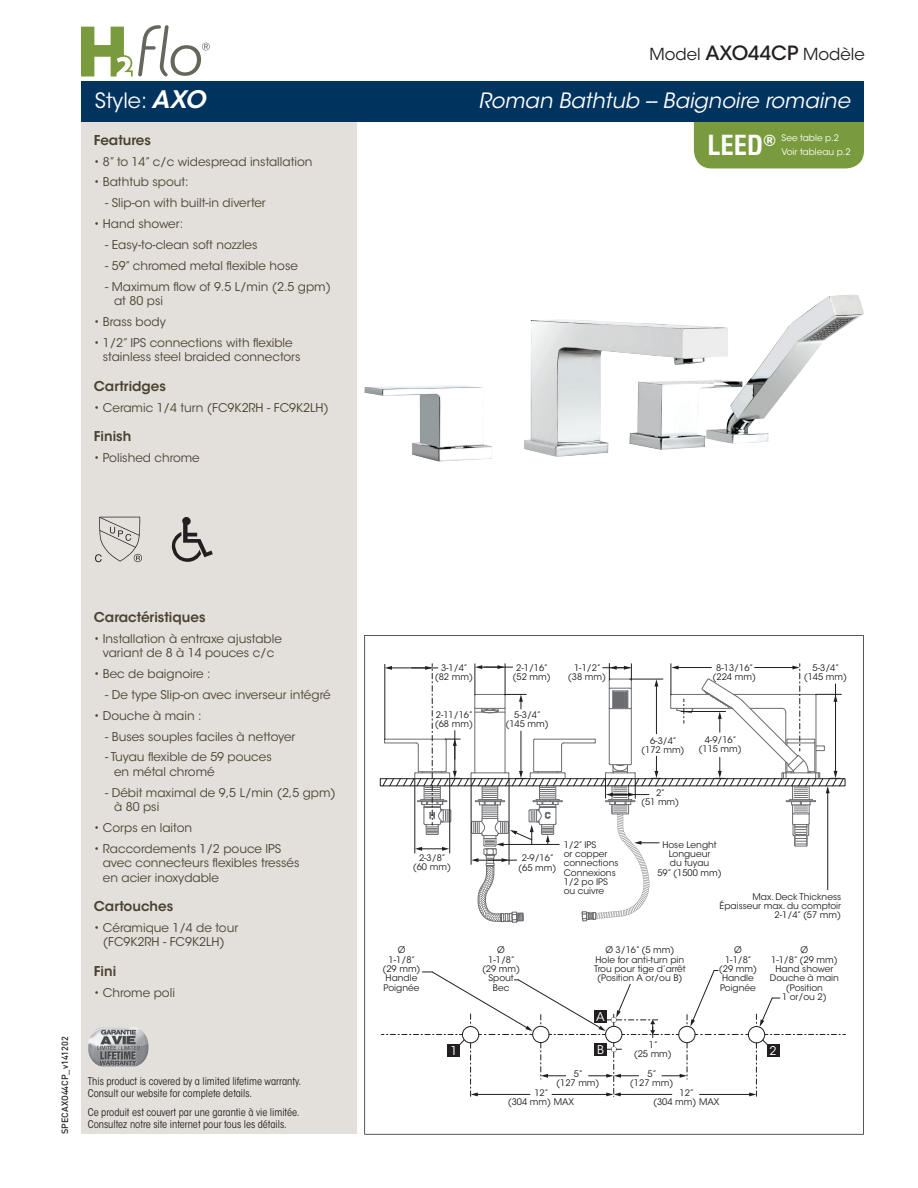
<style>
.page{position:relative;width:918px;height:1188px;background:#fff}
.page>*{position:absolute;margin:0;border:0;box-sizing:border-box;transform-origin:0 0}
.t1{font:italic 21px "ITC Avant Garde Std";color:#fff}
.t2{font:21px "ITC Avant Garde Std";color:#fff}
.t3{font:16.5px "ITC Avant Garde Std";color:#231f20}
.t4{font:600 13.5px "ITC Avant Garde Std";color:#4b4231}
.t5{font:12px/14.4px "ITC Avant Garde Std";color:#4b4231}
.t6{font:12px "ITC Avant Garde Std";color:#fff}
.t7{font:condensed 10.5px/12px "ITC Avant Garde Std";color:#231f20}
.t8{font:9px/9.3px "ITC Avant Garde Std";color:#231f20;text-align:center}
.t9{font:9px/13.5px "ITC Avant Garde Std";color:#fff}
.t10{font:500 9px "DIN";color:#231f20}
.s1{font-weight:600;font-style:italic;font-size:24px}
.s2{font-weight:500;font-size:19.5px}
.s3{font-family:"Swiss 721 BT";font-weight:700;font-stretch:condensed;font-size:27px}
.s4{font-family:"Swiss 721 BT";font-weight:700;font-stretch:condensed;font-size:15.75px}
</style>
<div class="page">
<div style="left:694px;top:83px;width:170px;height:85px;background:#799b3d;border-radius:18px"></div>
<div style="left:81px;top:81px;width:275px;height:1053px;background:#e3e0db"></div>
<div style="left:81px;top:81px;width:783px;height:41px;background:#00345e"></div>
<svg style="left:172px;top:517px;width:41px;height:45px"></svg>
<svg style="left:95px;top:517px;width:47px;height:45px"></svg>
<svg style="left:364px;top:635px;width:500px;height:500px"></svg>
<img style="left:531px;top:320px;width:183px;height:100px">
<img style="left:714px;top:295px;width:150px;height:83px">
<img style="left:364px;top:385px;width:128px;height:76px">
<img style="left:714px;top:378px;width:81px;height:66px">
<img style="left:524px;top:420px;width:190px;height:37px">
<img style="left:88px;top:1027px;width:61px;height:39px">
<svg style="left:81px;top:25px;width:129px;height:51px"></svg>
<h1 class="t2" style="left:95px;top:87px;width:112px">Style: <span class="s1">AXO</span></h1>
<p class="t4" style="left:94px;top:131px;width:59px">Features</p>
<p class="t5" style="left:94px;top:154px;width:220px">• 8” to 14” c/c widespread installation</p>
<p class="t5" style="left:94px;top:175px;width:96px">• Bathtub spout:</p>
<p class="t5" style="left:105px;top:196px;width:162px">- Slip-on with built-in diverter</p>
<p class="t5" style="left:94px;top:217px;width:91px">• Hand shower:</p>
<p class="t5" style="left:105px;top:238px;width:154px">- Easy-to-clean soft nozzles</p>
<p class="t5" style="left:105px;top:259px;width:194px">- 59” chromed metal flexible hose</p>
<p class="t5" style="left:114px;top:279px;width:218px;text-indent:-9px">- Maximum flow of 9.5 L/min (2.5 gpm) at 80 psi</p>
<p class="t5" style="left:94px;top:315px;width:74px">• Brass body</p>
<p class="t5" style="left:103px;top:336px;width:199px;text-indent:-9px">• 1/2” IPS connections with flexible stainless steel braided connectors</p>
<p class="t4" style="left:94px;top:377px;width:74px">Cartridges</p>
<p class="t5" style="left:94px;top:400px;width:237px">• Ceramic 1/4 turn (FC9K2RH - FC9K2LH)</p>
<p class="t4" style="left:94px;top:428px;width:39px">Finish</p>
<p class="t5" style="left:94px;top:451px;width:107px">• Polished chrome</p>
<h2 class="t3" style="left:649px;top:44px;width:217px">Model <span class="s2">AXO44CP</span> Modèle</h2>
<h1 class="t1" style="left:479px;top:87px;width:373px">Roman Bathtub -- Baignoire romaine</h1>
<p class="t9" style="left:782px;top:131px;width:71px;text-indent:-74px"><span class="s3">LEED</span><span class="s4">®</span> See table p.2<br>Voir tableau p.2</p>
<p class="t10" style="left:59px;top:1134px;width:99px;rotate:-90deg">SPECAXO44CP_v141202</p>
<p class="t4" style="left:94px;top:608px;width:113px">Caractéristiques</p>
<p class="t5" style="left:94px;top:631px;width:190px;text-align:center">• Installation à entraxe ajustable variant de 8 à 14 pouces c/c</p>
<p class="t5" style="left:94px;top:667px;width:118px">• Bec de baignoire :</p>
<p class="t5" style="left:105px;top:687px;width:227px">- De type Slip-on avec inverseur intégré</p>
<p class="t5" style="left:94px;top:708px;width:109px">• Douche à main :</p>
<p class="t5" style="left:105px;top:729px;width:192px">- Buses souples faciles à nettoyer</p>
<p class="t5" style="left:114px;top:750px;width:159px;text-indent:-9px">- Tuyau flexible de 59 pouces en métal chromé</p>
<p class="t5" style="left:114px;top:785px;width:223px;text-indent:-9px">- Débit maximal de 9,5 L/min (2,5 gpm) à 80 psi</p>
<p class="t5" style="left:94px;top:821px;width:100px">• Corps en laiton</p>
<p class="t5" style="left:103px;top:842px;width:198px;text-indent:-9px">• Raccordements 1/2 pouce IPS avec connecteurs flexibles tressés en acier inoxydable</p>
<p class="t4" style="left:94px;top:898px;width:81px">Cartouches</p>
<p class="t5" style="left:94px;top:921px;width:146px;text-align:center">• Céramique 1/4 de tour (FC9K2RH - FC9K2LH)</p>
<p class="t4" style="left:94px;top:963px;width:24px">Fini</p>
<p class="t5" style="left:94px;top:985px;width:83px">• Chrome poli</p>
<p class="t7" style="left:88px;top:1075px;width:215px">This product is covered by a limited lifetime warranty.<br>Consult our website for complete details.</p>
<p class="t7" style="left:88px;top:1106px;width:213px">Ce produit est couvert par une garantie à vie limitée.<br>Consultez notre site internet pour tous les détails.</p>
<p class="t8" style="left:435px;top:663px;width:40px">3-1/4” (82 mm)</p>
<p class="t8" style="left:435px;top:710px;width:40px;text-align:left">2-11/16” (68 mm)</p>
<p class="t8" style="left:513px;top:663px;width:40px">2-1/16” (52 mm)</p>
<p class="t8" style="left:568px;top:663px;width:40px">1-1/2” (38 mm)</p>
<p class="t8" style="left:713px;top:663px;width:45px">8-13/16” (224 mm)</p>
<p class="t8" style="left:505px;top:710px;width:45px">5-3/4” (145 mm)</p>
<p class="t8" style="left:641px;top:736px;width:45px">6-3/4” (172 mm)</p>
<p class="t8" style="left:699px;top:735px;width:45px">4-9/16” (115 mm)</p>
<p class="t8" style="left:804px;top:663px;width:45px">5-3/4” (145 mm)</p>
<p class="t8" style="left:413px;top:853px;width:40px">2-3/8” (60 mm)</p>
<p class="t8" style="left:382px;top:945px;width:40px">Ø<br>1-1/8” (29 mm)<br>Handle<br>Poignée</p>
<p class="t8" style="left:641px;top:788px;width:40px">2”<br>(51 mm)</p>
<p class="t8" style="left:518px;top:854px;width:40px">2-9/16” (65 mm)</p>
<p class="t8" style="left:564px;top:840px;width:56px;text-align:left">1/2” IPS<br>or copper connections<br>Connexions<br>1/2 po IPS ou cuivre</p>
<p class="t8" style="left:657px;top:840px;width:66px">Hose Lenght<br>Longueur<br>du tuyau<br>59” (1500 mm)</p>
<p class="t8" style="left:720px;top:892px;width:123px;text-align:right">Max. Deck Thickness<br>Épaisseur max. du comptoir<br>2-1/4” (57 mm)</p>
<p class="t8" style="left:482px;top:945px;width:40px">Ø<br>1-1/8” (29 mm)<br>Spout<br>Bec</p>
<p class="t8" style="left:594px;top:945px;width:93px">Ø 3/16” (5 mm)<br>Hole for anti-turn pin<br>Trou pour tige d’arrêt (Position A or/ou B)</p>
<p class="t6" style="left:596px;top:1009px;width:10px">A</p>
<p class="t8" style="left:719px;top:945px;width:40px">Ø<br>1-1/8” (29 mm)<br>Handle<br>Poignée</p>
<p class="t8" style="left:770px;top:945px;width:70px">Ø<br>1-1/8” (29 mm)<br>Hand shower<br>Douche à main (Position<br>1 or/ou 2)</p>
<p class="t8" style="left:634px;top:1040px;width:40px">1”<br>(25 mm)</p>
<p class="t6" style="left:597px;top:1042px;width:8px">B</p>
<p class="t6" style="left:450px;top:1043px;width:8px">1</p>
<p class="t6" style="left:770px;top:1043px;width:8px">2</p>
<p class="t8" style="left:556px;top:1069px;width:45px">5”<br>(127 mm)</p>
<p class="t8" style="left:630px;top:1069px;width:45px">5”<br>(127 mm)</p>
<p class="t8" style="left:508px;top:1088px;width:68px">12”<br>(304 mm) MAX</p>
<p class="t8" style="left:653px;top:1088px;width:68px">12”<br>(304 mm) MAX</p>
</div>
